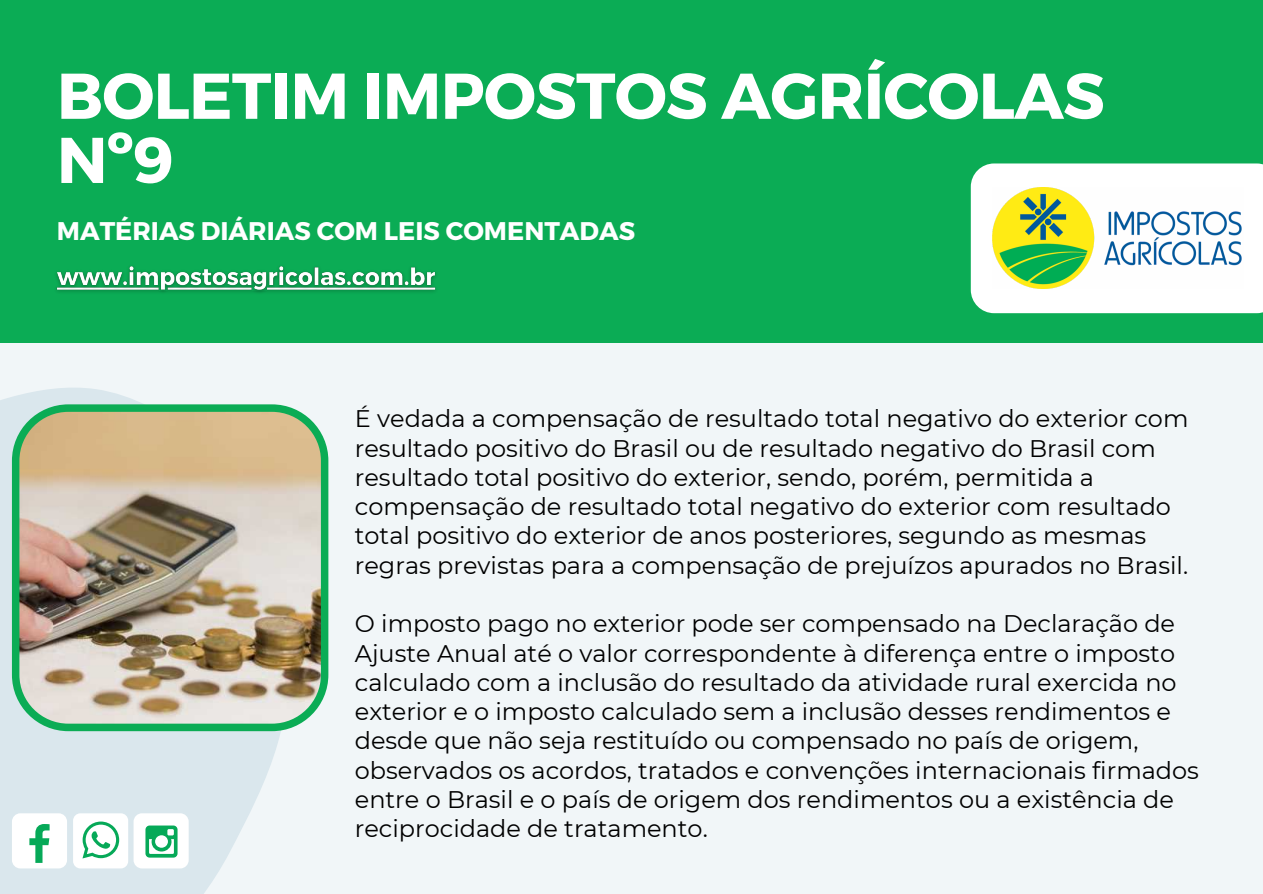
<style>
.page{position:relative;width:1263px;height:894px;background:#fff}
.page>*{position:absolute;margin:0;border:0;box-sizing:border-box;transform-origin:0 0}
.t1{font:700 64.5px "Montserrat";letter-spacing:-.01em;color:#fff}
.t2{font:700 25.5px "Montserrat";color:#fff}
.t3{font:24px/29.2px "Montserrat";color:#000}
</style>
<div class="page">
<div style="left:0;top:0;width:1263px;height:343px;background:#0bac55"></div>
<div style="left:0;top:343px;width:1263px;height:550px;background:#f1f6f8"></div>
<svg style="left:0;top:388px;width:281px;height:505px;fill:#dae7ed"></svg>
<img style="left:12px;top:404px;width:316px;height:327px">
<div style="left:73px;top:813px;width:55px;height:55px;background:#fff;border-radius:7px"></div>
<svg style="left:82px;top:821px;width:37px;height:37px"></svg>
<div style="left:12px;top:813px;width:55px;height:55px;background:#fff;border-radius:8px"></div>
<svg style="left:29px;top:824px;width:21px;height:38px"></svg>
<div style="left:134px;top:813px;width:55px;height:55px;background:#fff;border-radius:8px"></div>
<svg style="left:145px;top:825px;width:33px;height:32px"></svg>
<div style="left:971px;top:163px;width:292px;height:150px;background:#fff"></div>
<img style="left:993px;top:188px;width:250px;height:101px">
<img style="left:56px;top:266px;width:380px;height:27px">
<p class="t1" style="left:57px;top:54px;width:1049px">BOLETIM IMPOSTOS AGRÍCOLAS</p>
<p class="t1" style="left:57px;top:118px;width:118px">Nº9</p>
<p class="t2" style="left:57px;top:215px;width:580px">MATÉRIAS DIÁRIAS COM LEIS COMENTADAS</p>
<p class="t3" style="left:355px;top:404px;width:835px">É vedada a compensação de resultado total negativo do exterior com resultado positivo do Brasil ou de resultado negativo do Brasil com resultado total positivo do exterior, sendo, porém, permitida a compensação de resultado total negativo do exterior com resultado total positivo do exterior de anos posteriores, segundo as mesmas regras previstas para a compensação de prejuízos apurados no Brasil.</p>
<p class="t3" style="left:355px;top:609px;width:846px">O imposto pago no exterior pode ser compensado na Declaração de Ajuste Anual até o valor correspondente à diferença entre o imposto calculado com a inclusão do resultado da atividade rural exercida no exterior e o imposto calculado sem a inclusão desses rendimentos e desde que não seja restituído ou compensado no país de origem, observados os acordos, tratados e convenções internacionais firmados entre o Brasil e o país de origem dos rendimentos ou a existência de reciprocidade de tratamento.</p>
</div>
